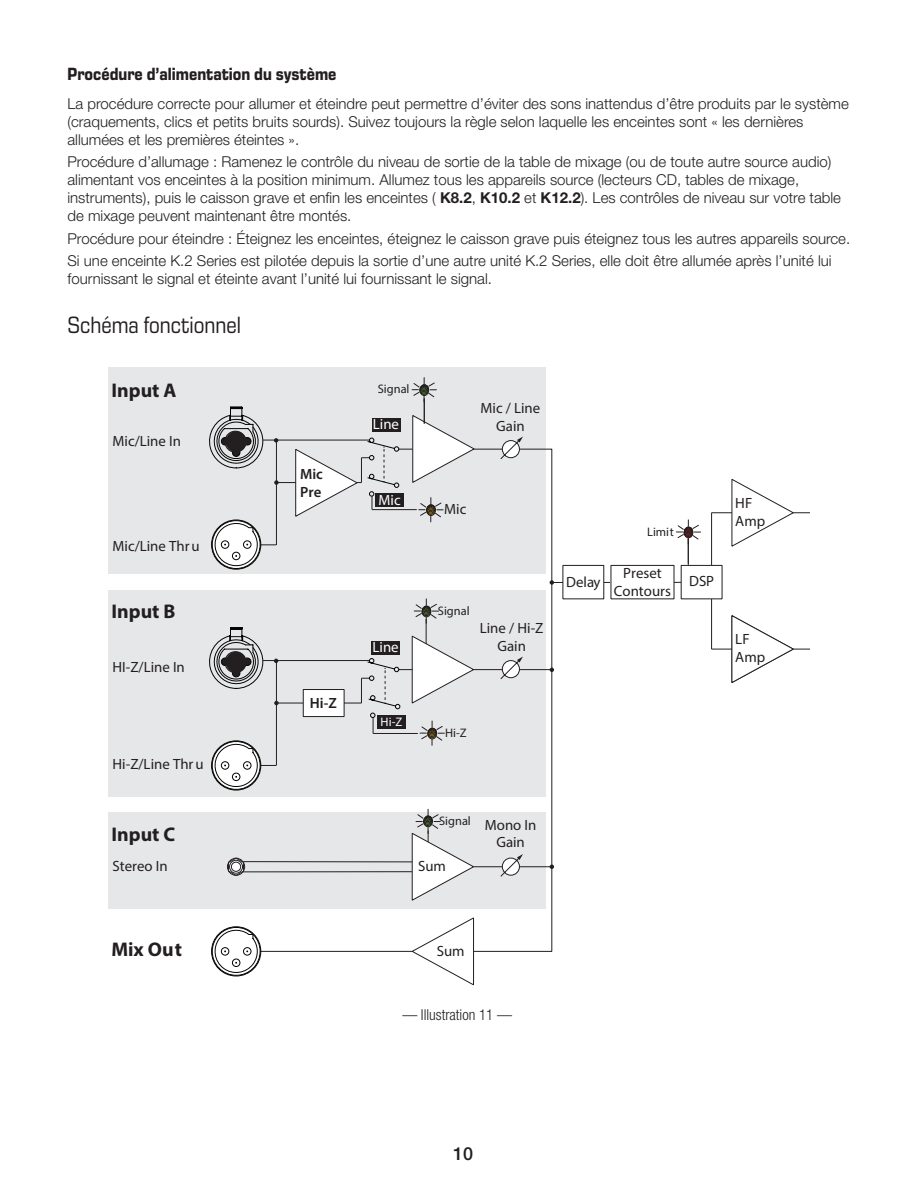
<style>
.page{position:relative;width:918px;height:1188px;background:#fff}
.page>*{position:absolute;margin:0;border:0;box-sizing:border-box;transform-origin:0 0}
.Heading_2{font:24px "Eurostile Next LT Pro";color:#231f20;scale:.85 1}
.t1{font:700 19.8px "Myriad Pro";color:#231f20}
.Heading_3{font:700 18px "Eurostile Next LT Pro";color:#231f20;scale:.85 1}
.t2{font:500 18px "Helvetica Neue LT Pro";color:#231f20}
.body_text{font:300 15px/18px "Helvetica Neue LT Pro";color:#231f20}
.t3{font:300 condensed 15px "Helvetica Neue LT Pro";color:#231f20}
.t4{font:14.85px/17.9px "Myriad Pro";color:#231f20;text-align:center}
.t5{font:14.85px "Myriad Pro";color:#fff}
.t6{font:600 14.85px/17.9px "Myriad Pro";color:#231f20}
.t7{font:12.45px "Myriad Pro";color:#231f20}
.t8{font:12.45px "Myriad Pro";color:#fff}
.s1{font-weight:700}
</style>
<div class="page">
<div style="left:108px;top:368px;width:438px;height:206px;background:#e6e7e9"></div>
<div style="left:108px;top:590px;width:438px;height:207px;background:#e6e7e9"></div>
<div style="left:108px;top:812px;width:438px;height:97px;background:#e6e7e9"></div>
<hr style="left:712px;top:649px;width:98px;height:1px;background:#231f20">
<hr style="left:712px;top:512px;width:98px;height:1px;background:#231f20">
<svg style="left:259px;top:449px;width:293px;height:503px"></svg>
<svg style="left:500px;top:657px;width:23px;height:23px"></svg>
<hr style="left:474px;top:866px;width:78px;height:1px;background:#231f20">
<svg style="left:500px;top:854px;width:23px;height:23px"></svg>
<svg style="left:500px;top:437px;width:23px;height:23px"></svg>
<hr style="left:711px;top:513px;width:1px;height:136px;background:#231f20">
<svg style="left:411px;top:917px;width:63px;height:68px"></svg>
<hr style="left:552px;top:582px;width:164px;height:1px;background:#231f20">
<div style="left:372px;top:418px;width:28px;height:13px;background:#231f20"></div>
<hr style="left:263px;top:440px;width:106px;height:1px;background:#231f20">
<hr style="left:372px;top:509px;width:45px;height:1px;background:#231f20">
<svg style="left:209px;top:407px;width:54px;height:61px"></svg>
<div style="left:226px;top:431px;width:21px;height:21px;background:#231f20;border-radius:50%"></div>
<div style="left:224px;top:431px;width:22px;height:22px;border:1px solid #231f20;border-radius:50%"></div>
<svg style="left:295px;top:437px;width:104px;height:80px"></svg>
<svg style="left:274px;top:438px;width:4px;height:5px"></svg>
<hr style="left:276px;top:440px;width:1px;height:105px;background:#231f20">
<div style="left:371px;top:641px;width:29px;height:13px;background:#231f20"></div>
<div style="left:377px;top:715px;width:29px;height:14px;background:#231f20"></div>
<div style="left:375px;top:493px;width:29px;height:14px;background:#231f20"></div>
<svg style="left:274px;top:480px;width:5px;height:5px"></svg>
<div style="left:681px;top:565px;width:41px;height:34px;background:#fff"></div>
<svg style="left:209px;top:627px;width:54px;height:62px"></svg>
<div style="left:226px;top:652px;width:21px;height:21px;background:#231f20;border-radius:50%"></div>
<div style="left:224px;top:651px;width:22px;height:22px;border:1px solid #231f20;border-radius:50%"></div>
<div style="left:303px;top:690px;width:41px;height:27px;background:#fff"></div>
<div style="left:303px;top:689px;width:41px;height:28px;border:1px solid #231f20"></div>
<svg style="left:274px;top:659px;width:4px;height:4px"></svg>
<hr style="left:276px;top:661px;width:1px;height:104px;background:#231f20">
<svg style="left:274px;top:701px;width:5px;height:4px"></svg>
<hr style="left:243px;top:861px;width:169px;height:1px;background:#231f20">
<hr style="left:243px;top:871px;width:169px;height:1px;background:#231f20">
<svg style="left:731px;top:615px;width:63px;height:68px"></svg>
<svg style="left:731px;top:479px;width:63px;height:68px"></svg>
<div style="left:563px;top:565px;width:41px;height:34px;background:#fff"></div>
<div style="left:563px;top:565px;width:41px;height:34px;border:1px solid #231f20"></div>
<div style="left:611px;top:565px;width:63px;height:34px;background:#fff"></div>
<div style="left:611px;top:565px;width:63px;height:34px;border:1px solid #231f20"></div>
<hr style="left:373px;top:733px;width:45px;height:1px;background:#231f20">
<svg style="left:361px;top:658px;width:39px;height:75px"></svg>
<div style="left:211px;top:926px;width:50px;height:50px;border:1px solid #040503;border-radius:50%"></div>
<svg style="left:212px;top:928px;width:47px;height:47px"></svg>
<div style="left:243px;top:947px;width:8px;height:8px;border:1px solid #040503;border-radius:50%"></div>
<div style="left:227px;top:858px;width:18px;height:18px;border:1px solid #231f20;border-radius:50%"></div>
<svg style="left:228px;top:857px;width:16px;height:19px"></svg>
<div style="left:231px;top:862px;width:10px;height:10px;border:1px solid #231f20;border-radius:50%"></div>
<svg style="left:212px;top:742px;width:64px;height:47px"></svg>
<div style="left:243px;top:761px;width:8px;height:9px;border:1px solid #040503;border-radius:50%"></div>
<svg style="left:212px;top:521px;width:64px;height:47px"></svg>
<div style="left:243px;top:541px;width:8px;height:8px;border:1px solid #040503;border-radius:50%"></div>
<svg style="left:419px;top:498px;width:24px;height:24px"></svg>
<svg style="left:420px;top:721px;width:24px;height:24px"></svg>
<svg style="left:412px;top:378px;width:63px;height:105px"></svg>
<svg style="left:412px;top:809px;width:62px;height:92px"></svg>
<svg style="left:412px;top:599px;width:62px;height:105px"></svg>
<svg style="left:676px;top:520px;width:25px;height:46px"></svg>
<p class="Heading_3" style="left:68px;top:64px;width:318px">Procédure d’alimentation du système</p>
<p class="body_text" style="left:68px;top:94px;width:783px">La procédure correcte pour allumer et éteindre peut permettre d’éviter des sons inattendus d’être produits par le système (craquements, clics et petits bruits sourds). Suivez toujours la règle selon laquelle les enceintes sont « les dernières allumées et les premières éteintes ».</p>
<p class="body_text" style="left:68px;top:153px;width:775px">Procédure d’allumage : Ramenez le contrôle du niveau de sortie de la table de mixage (ou de toute autre source audio) alimentant vos enceintes à la position minimum. Allumez tous les appareils source (lecteurs CD, tables de mixage, instruments), puis le caisson grave et enfin les enceintes ( <span class="s1">K8.2</span>, <span class="s1">K10.2</span> et <span class="s1">K12.2</span>). Les contrôles de niveau sur votre table de mixage peuvent maintenant être montés.</p>
<p class="body_text" style="left:68px;top:229px;width:784px">Procédure pour éteindre : Éteignez les enceintes, éteignez le caisson grave puis éteignez tous les autres appareils source.</p>
<p class="body_text" style="left:68px;top:252px;width:766px">Si une enceinte K.2 Series est pilotée depuis la sortie d’une autre unité K.2 Series, elle doit être allumée après l’unité lui fournissant le signal et éteinte avant l’unité lui fournissant le signal.</p>
<p class="Heading_2" style="left:68px;top:311px;width:206px">Schéma fonctionnel</p>
<p class="t1" style="left:111px;top:377px;width:67px">Input A</p>
<p class="t4" style="left:113px;top:432px;width:70px">Mic/Line In</p>
<p class="t4" style="left:113px;top:537px;width:89px">Mic/Line Thru</p>
<p class="t1" style="left:111px;top:599px;width:66px">Input B</p>
<p class="t4" style="left:113px;top:658px;width:74px">HI-Z/Line In</p>
<p class="t4" style="left:113px;top:755px;width:93px">Hi-Z/Line Thr u</p>
<p class="t1" style="left:111px;top:822px;width:65px">Input C</p>
<p class="t4" style="left:113px;top:857px;width:57px">Stereo In</p>
<p class="t1" style="left:111px;top:936px;width:72px">Mix Out</p>
<p class="t6" style="left:300px;top:465px;width:24px">Mic<br>Pre</p>
<p class="t6" style="left:310px;top:693px;width:28px">Hi-Z</p>
<p class="t7" style="left:378px;top:382px;width:33px">Signal</p>
<p class="t5" style="left:373px;top:415px;width:28px">Line</p>
<p class="t4" style="left:480px;top:399px;width:61px">Mic / Line<br>Gain</p>
<p class="t5" style="left:378px;top:491px;width:24px">Mic</p>
<p class="t4" style="left:444px;top:500px;width:24px">Mic</p>
<p class="t7" style="left:438px;top:603px;width:33px">Signal</p>
<p class="t4" style="left:480px;top:619px;width:65px">Line / Hi-Z</p>
<p class="t5" style="left:373px;top:638px;width:28px">Line</p>
<p class="t4" style="left:497px;top:636px;width:30px">Gain</p>
<p class="t8" style="left:381px;top:714px;width:23px">Hi-Z</p>
<p class="t7" style="left:445px;top:725px;width:23px">Hi-Z</p>
<p class="t7" style="left:647px;top:524px;width:28px">Limit</p>
<p class="t4" style="left:566px;top:573px;width:36px">Delay</p>
<p class="t4" style="left:614px;top:564px;width:59px">Preset<br>Contours</p>
<p class="t4" style="left:689px;top:572px;width:26px">DSP</p>
<p class="t4" style="left:735px;top:494px;width:31px;text-align:left">HF<br>Amp</p>
<p class="t4" style="left:735px;top:630px;width:31px;text-align:left">LF<br>Amp</p>
<p class="t7" style="left:439px;top:813px;width:33px">Signal</p>
<p class="t4" style="left:418px;top:857px;width:29px">Sum</p>
<p class="t4" style="left:485px;top:816px;width:53px">Mono In<br>Gain</p>
<p class="t4" style="left:437px;top:942px;width:29px">Sum</p>
<p class="t3" style="left:402px;top:1006px;width:111px">— Illustration 11 —</p>
<p class="t2" style="left:453px;top:1142px;width:22px">10</p>
</div>
